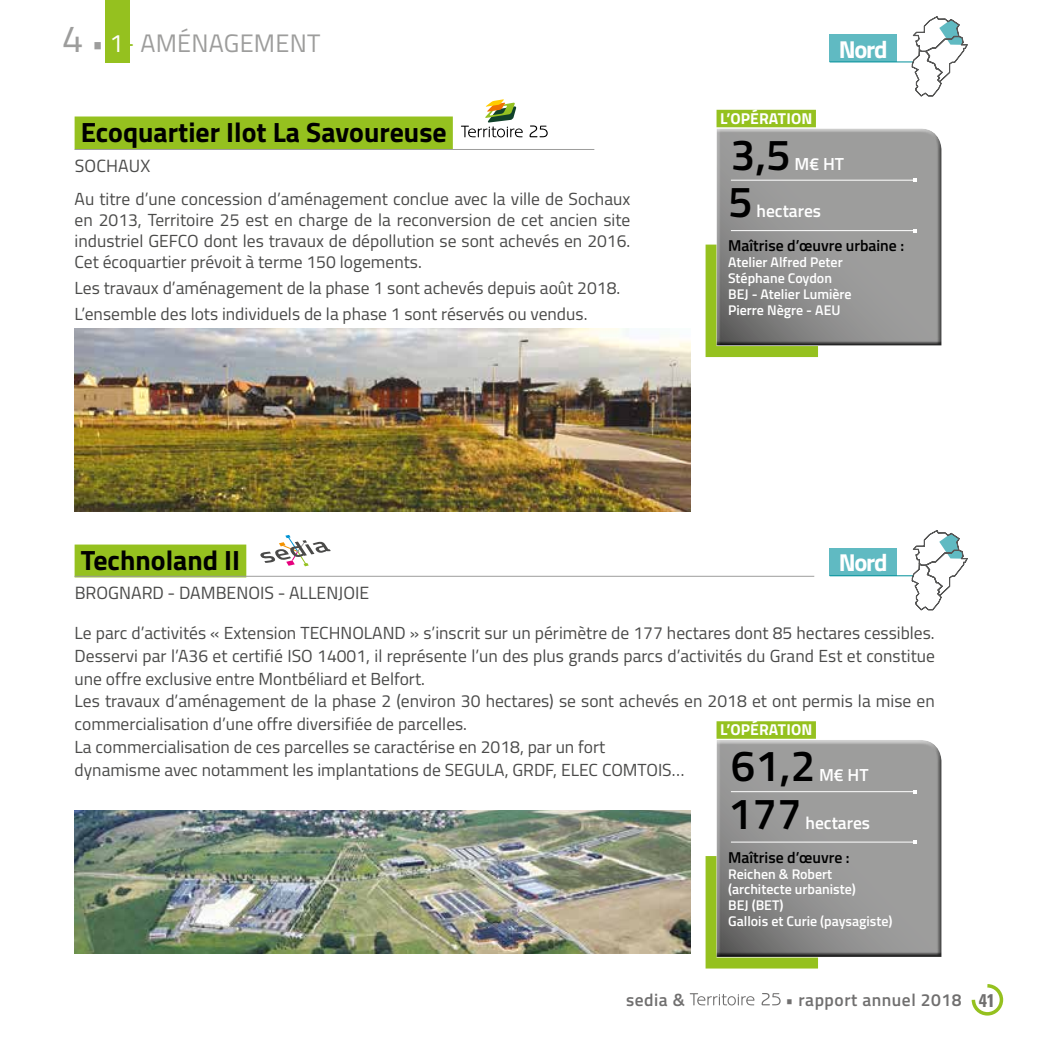
<style>
.page{position:relative;width:1042px;height:1042px;background:#fff}
.page>*{position:absolute;margin:0;border:0;box-sizing:border-box;transform-origin:0 0}
.t1{font:600 43.75px "Titillium";color:#000}
.t2{font:700 27.82px "Titillium";color:#000}
.t3{font:25.38px "Titillium";letter-spacing:.01em;color:#9d9d9c}
.t4{font:700 24.5px "Titillium";letter-spacing:-.05em;color:#fff}
.t5{font:17.68px "Titillium";color:#4a4a49}
.t6{font:17.5px/22.8px "Titillium";color:#4a4a49}
.t7{font:600 17.5px "Titillium";letter-spacing:.03em;color:#706f6f}
.t8{font:600 17.5px "Titillium";color:#fff}
.t9{font:600 15.75px "Titillium";color:#000}
.t10{font:700 15.75px "Titillium";letter-spacing:.01em;color:#fff}
.t11{font:600 14px/15.8px "Titillium";color:#fff}
.s1{font-size:37.98px}
.s2{color:#fff}
.s3{color:#95c11f}
.s4{font-family:"Univers";font-weight:700;font-stretch:condensed;font-size:18.38px}
</style>
<div class="page">
<div style="left:105px;top:0;width:24px;height:63px;background:#95c11f"></div>
<div style="left:75px;top:116px;width:378px;height:33px;background:#95c11f"></div>
<hr style="left:75px;top:149px;width:519px;height:1px;background:#9d9d9c">
<img style="left:75px;top:329px;width:615px;height:182px">
<img style="left:75px;top:811px;width:615px;height:142px">
<div style="left:705px;top:245px;width:113px;height:112px;background:#95c11f"></div>
<div style="left:714px;top:126px;width:228px;height:219px;background:#fff;opacity:.75"></div>
<div style="left:714px;top:134px;width:228px;height:213px;background:#000;opacity:.75"></div>
<hr style="left:731px;top:180px;width:184px;height:1px;background:#fff">
<hr style="left:731px;top:230px;width:184px;height:1px;background:#fff">
<div style="left:716px;top:110px;width:100px;height:17px;background:#95c11f"></div>
<div style="left:829px;top:35px;width:68px;height:27px;background:#60bac2"></div>
<hr style="left:829px;top:61px;width:85px;height:1px;background:#00909a">
<svg style="left:911px;top:16px;width:57px;height:81px"></svg>
<div style="left:829px;top:548px;width:68px;height:28px;background:#60bac2"></div>
<hr style="left:829px;top:575px;width:85px;height:1px;background:#00909a">
<svg style="left:911px;top:530px;width:57px;height:81px"></svg>
<div style="left:75px;top:544px;width:171px;height:33px;background:#95c11f"></div>
<hr style="left:75px;top:576px;width:739px;height:1px;background:#9d9d9c">
<div style="left:705px;top:856px;width:113px;height:112px;background:#95c11f"></div>
<div style="left:714px;top:738px;width:228px;height:218px;background:#fff;opacity:.75"></div>
<div style="left:714px;top:745px;width:228px;height:213px;background:#000;opacity:.75"></div>
<hr style="left:731px;top:791px;width:184px;height:1px;background:#fff">
<hr style="left:731px;top:841px;width:184px;height:1px;background:#fff">
<div style="left:716px;top:721px;width:100px;height:18px;background:#95c11f"></div>
<svg style="left:461px;top:99px;width:62px;height:38px"></svg>
<svg style="left:529px;top:125px;width:19px;height:12px"></svg>
<svg style="left:260px;top:535px;width:71px;height:31px"></svg>
<svg style="left:690px;top:993px;width:64px;height:12px"></svg>
<svg style="left:761px;top:993px;width:19px;height:12px"></svg>
<svg style="left:971px;top:984px;width:33px;height:32px"></svg>
<h3 class="t3" style="left:62px;top:25px;width:260px"><span class="s1">4</span> • <span class="s2">1</span><span class="s3">-</span> AMÉNAGEMENT</h3>
<h2 class="t2" style="left:81px;top:111px;width:367px">Ecoquartier Ilot La Savoureuse</h2>
<p class="t5" style="left:75px;top:153px;width:77px">SOCHAUX</p>
<p class="t6" style="left:75px;top:187px;width:557px;line-height:21px;text-align:justify">Au titre d’une concession d’aménagement conclue avec la ville de Sochaux en 2013, Territoire 25 est en charge de la reconversion de cet ancien site industriel GEFCO dont les travaux de dépollution se sont achevés en 2016.<br>Cet écoquartier prévoit à terme 150 logements.</p>
<p class="t6" style="left:75px;top:274px;width:547px;line-height:25.9px">Les travaux d’aménagement de la phase 1 sont achevés depuis août 2018.<br>L’ensemble des lots individuels de la phase 1 sont réservés ou vendus.</p>
<h2 class="t2" style="left:81px;top:539px;width:161px">Technoland II</h2>
<p class="t5" style="left:75px;top:579px;width:296px">BROGNARD - DAMBENOIS - ALLENJOIE</p>
<p class="t10" style="left:720px;top:106px;width:94px">L’OPÉRATION</p>
<h3 class="t4" style="left:839px;top:30px;width:50px">Nord</h3>
<h1 class="t1" style="left:731px;top:121px;width:61px">3,5</h1>
<p class="t8" style="left:794px;top:150px;width:51px">M€ HT</p>
<h1 class="t1" style="left:728px;top:169px;width:26px">5</h1>
<p class="t8" style="left:756px;top:198px;width:66px">hectares</p>
<p class="t9" style="left:728px;top:234px;width:177px">Maîtrise d’œuvre urbaine :</p>
<p class="t11" style="left:728px;top:254px;width:125px">Atelier Alfred Peter<br>Stéphane Coydon<br>BEJ - Atelier Lumière<br>Pierre Nègre - AEU</p>
<h3 class="t4" style="left:839px;top:544px;width:50px">Nord</h3>
<p class="t6" style="left:75px;top:621px;width:862px">Le parc d’activités « Extension TECHNOLAND » s’inscrit sur un périmètre de 177 hectares dont 85 hectares cessibles.<br>Desservi par l’A36 et certifié ISO 14001, il représente l’un des plus grands parcs d’activités du Grand Est et constitue une offre exclusive entre Montbéliard et Belfort.<br>Les travaux d’aménagement de la phase 2 (environ 30 hectares) se sont achevés en 2018 et ont permis la mise en commercialisation d’une offre diversifiée de parcelles.<br>La commercialisation de ces parcelles se caractérise en 2018, par un fort<br>dynamisme avec notamment les implantations de SEGULA, GRDF, ELEC COMTOIS…</p>
<p class="t10" style="left:720px;top:718px;width:94px">L’OPÉRATION</p>
<h1 class="t1" style="left:731px;top:733px;width:86px">61,2</h1>
<p class="t8" style="left:819px;top:762px;width:51px">M€ HT</p>
<h1 class="t1" style="left:728px;top:781px;width:75px">177</h1>
<p class="t8" style="left:805px;top:810px;width:66px">hectares</p>
<p class="t9" style="left:728px;top:845px;width:123px">Maîtrise d’œuvre :</p>
<p class="t11" style="left:728px;top:865px;width:166px">Reichen &amp; Robert (architecte urbaniste)<br>BEJ (BET)<br>Gallois et Curie (paysagiste)</p>
<p class="t7" style="left:626px;top:986px;width:60px">sedia &amp;</p>
<p class="t7" style="left:785px;top:986px;width:211px">• rapport annuel 2018 <span class="s4">41</span></p>
</div>
